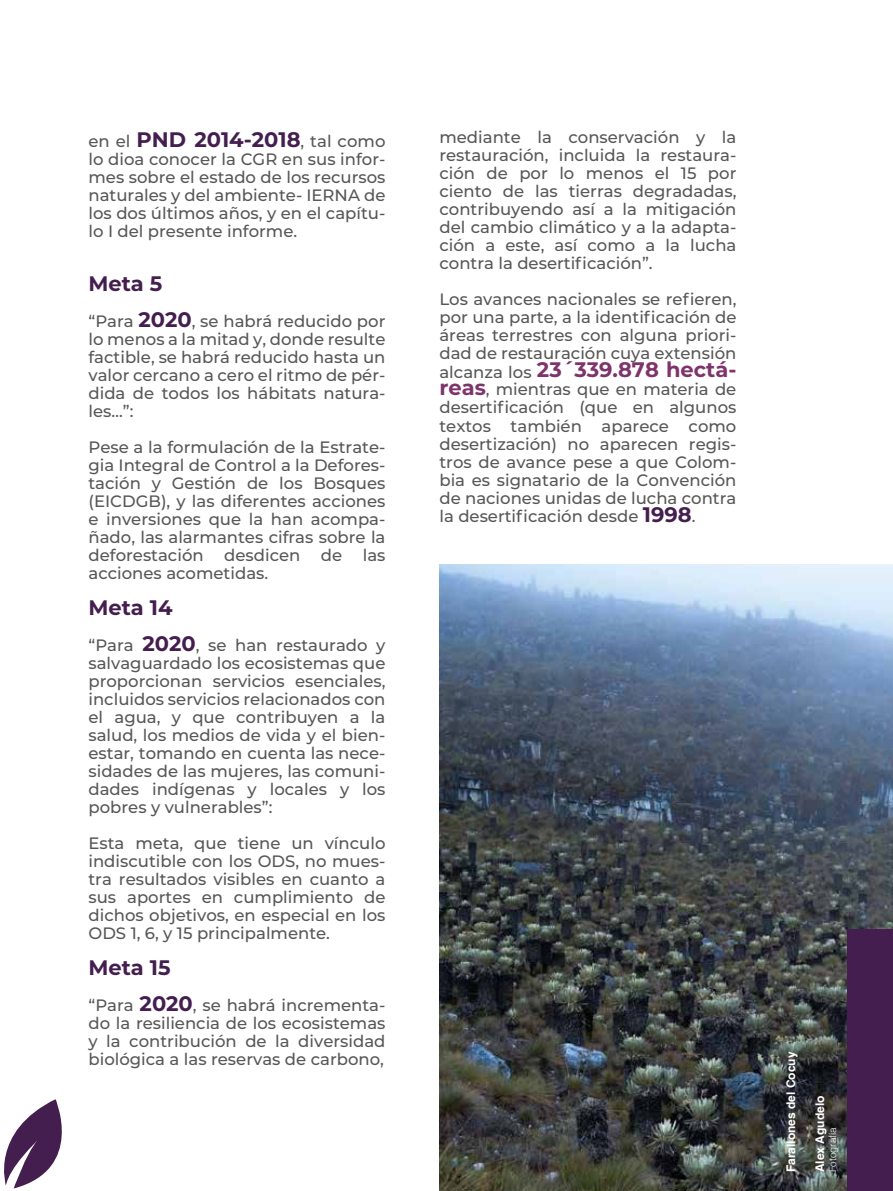
<style>
.page{position:relative;width:893px;height:1191px;background:#fff}
.page>*{position:absolute;margin:0;border:0;box-sizing:border-box;transform-origin:0 0}
.t1{font:700 21px "Montserrat";color:#7e336b}
.t2{font:700 21px "Montserrat";color:#441e4e}
.t3{font:500 16.5px/18px "Montserrat";color:#575756;text-align:justify}
.t4{font:700 12px "Helvetica";color:#fff}
.t5{font:300 10.05px "Helv";color:#fff}
.s1{font-weight:700;font-size:21px;color:#441e4e}
.s2{font-weight:500;font-size:16.5px;color:#575756}
.s3{font-weight:700;font-size:21px;color:#7e336b}
</style>
<div class="page">
<img style="left:439px;top:564px;width:454px;height:627px">
<div style="left:847px;top:929px;width:46px;height:262px;background:#441e4e"></div>
<svg style="left:4px;top:1099px;width:58px;height:89px"></svg>
<p class="t3" style="left:88px;top:131px;width:299px">en el <span class="s1">PND 2014-2018</span>, tal como lo dioa conocer la CGR en sus infor&shy;mes sobre el estado de los recursos naturales y del ambiente- IERNA de los dos últimos años, y en el capítu&shy;lo I del presente informe.</p>
<p class="t2" style="left:88px;top:268px;width:75px">Meta 5</p>
<p class="t3" style="left:88px;top:311px;width:299px">“Para <span class="s1">2020</span>, se habrá reducido por lo menos a la mitad y, donde resulte factible, se habrá reducido hasta un valor cercano a cero el ritmo de pér&shy;dida de todos los hábitats natura&shy;les…”:</p>
<p class="t3" style="left:88px;top:437px;width:299px">Pese a la formulación de la Estrate&shy;gia Integral de Control a la Defores&shy;tación y Gestión de los Bosques (EICDGB), y las diferentes acciones e inversiones que la han acompa&shy;ñado, las alarmantes cifras sobre la deforestación desdicen de las acciones acometidas.</p>
<p class="t2" style="left:88px;top:592px;width:86px">Meta 14</p>
<p class="t3" style="left:88px;top:635px;width:298px">“Para <span class="s1">2020</span>, se han restaurado y salvaguardado los ecosistemas que proporcionan servicios esenciales, incluidos servicios relacionados con el agua, y que contribuyen a la salud, los medios de vida y el bien&shy;estar, tomando en cuenta las nece&shy;sidades de las mujeres, las comuni&shy;dades indígenas y locales y los pobres y vulnerables”:</p>
<p class="t3" style="left:88px;top:833px;width:298px">Esta meta, que tiene un vínculo indiscutible con los ODS, no mues&shy;tra resultados visibles en cuanto a sus aportes en cumplimiento de dichos objetivos, en especial en los ODS 1, 6, y 15 principalmente.</p>
<p class="t2" style="left:88px;top:952px;width:84px">Meta 15</p>
<p class="t3" style="left:88px;top:995px;width:299px">“Para <span class="s1">2020</span>, se habrá incrementa&shy;do la resiliencia de los ecosistemas y la contribución de la diversidad biológica a las reservas de carbono,</p>
<p class="t3" style="left:439px;top:128px;width:298px">mediante la conservación y la restauración, incluida la restaura&shy;ción de por lo menos el 15 por ciento de las tierras degradadas, contribuyendo así a la mitigación del cambio climático y a la adapta&shy;ción a este, así como a la lucha contra la desertificación”.</p>
<p class="t3" style="left:439px;top:290px;width:299px">Los avances nacionales se refieren, por una parte, a la identificación de áreas terrestres con alguna priori&shy;dad de restauración cuya extensión</p>
<p class="t1" style="left:439px;top:355px;width:298px"><span class="s2">alcanza los</span> 23´339.878 hectá-</p>
<p class="t3" style="left:439px;top:380px;width:299px"><span class="s3">reas</span>, mientras que en materia de desertificación (que en algunos textos también aparece como desertización) no aparecen regis&shy;tros de avance pese a que Colom&shy;bia es signatario de la Convención de naciones unidas de lucha contra la desertificación desde <span class="s1">1998</span>.</p>
<p class="t4" style="left:784px;top:1172px;width:122px;rotate:-90deg">Farallones del Cocuy</p>
<p class="t4" style="left:812px;top:1172px;width:78px;rotate:-90deg">Alex Agudelo</p>
<p class="t5" style="left:826px;top:1172px;width:46px;rotate:-90deg">Fotografía</p>
</div>
